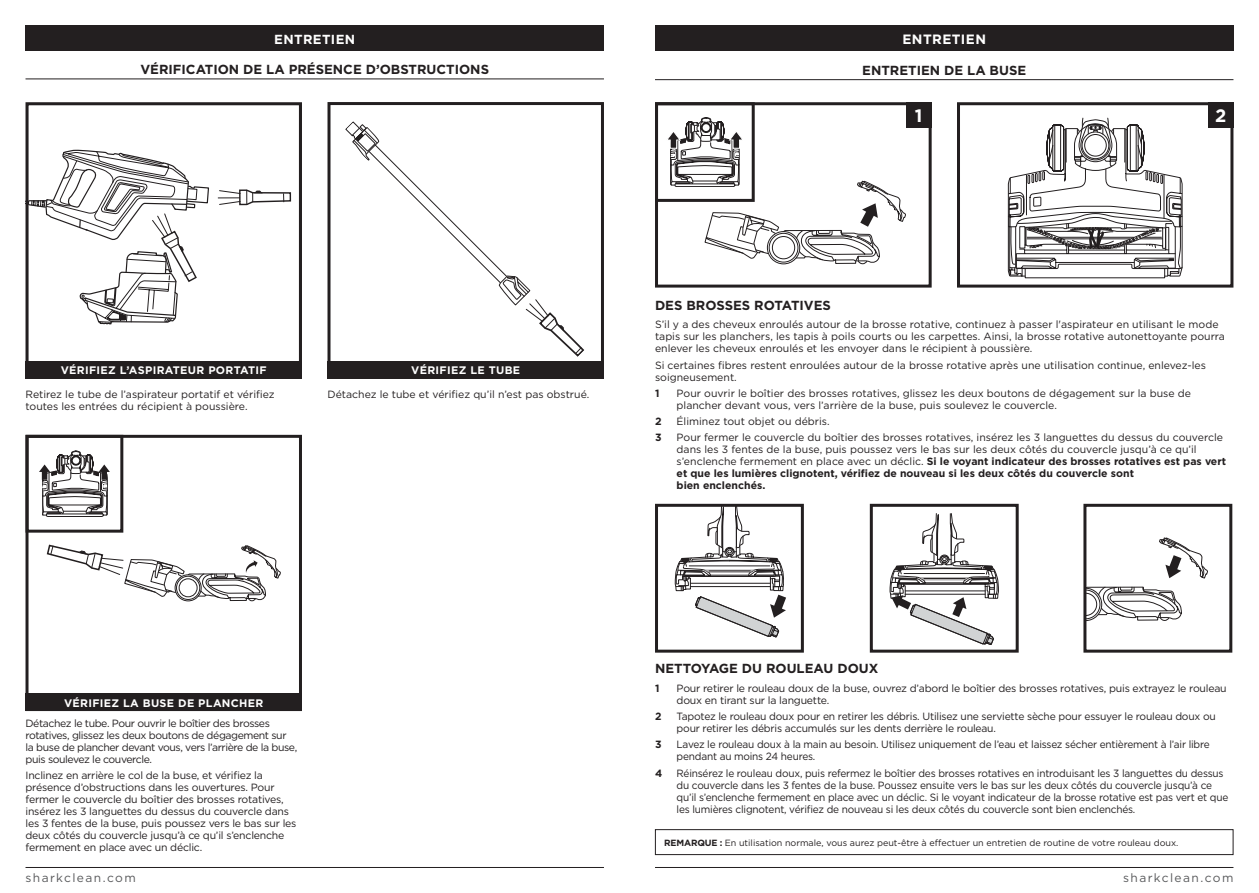
<style>
.page{position:relative;width:1259px;height:893px;background:#fff}
.page>*{position:absolute;margin:0;border:0;box-sizing:border-box;transform-origin:0 0}
.t1{font:700 18px "Gotham";color:#fff}
.t2{font:700 13.5px "Gotham";letter-spacing:.03em;color:#fff}
.t3{font:700 13.2px "Gotham";color:#231f20}
.t4{font:700 13.2px "Gotham";letter-spacing:.03em;color:#fff}
.t5{font:12px "Gotham";letter-spacing:.115em;color:#58595b}
.t6{font:700 10.95px "Gotham";letter-spacing:.03em;color:#fff}
.t7{font:10.5px/12px "Gotham";color:#231f20}
.t8{font:10.5px/12px "Gotham";letter-spacing:-.02em;color:#231f20}
.t9{font:10.5px/12px "Gotham";letter-spacing:-.02em;color:#231f20;scale:.96 1}
.t10{font:10.5px/12px "Gotham";letter-spacing:-.04em;color:#231f20}
.t11{font:700 10.5px "Gotham";color:#231f20}
.t12{font:9px "Gotham";color:#231f20}
.s1{font-weight:700}
</style>
<div class="page">
<hr style="left:655px;top:867px;width:578px;height:1px;background:#231f20">
<hr style="left:26px;top:867px;width:578px;height:1px;background:#231f20">
<div style="left:655px;top:26px;width:578px;height:25px;background:#231f20"></div>
<hr style="left:26px;top:79px;width:578px;height:1px;background:#231f20">
<div style="left:26px;top:26px;width:578px;height:25px;background:#231f20"></div>
<div style="left:26px;top:435px;width:276px;height:276px;border:3px solid #231f20"></div>
<svg style="left:39px;top:451px;width:71px;height:66px"></svg>
<div style="left:26px;top:435px;width:97px;height:98px;border:3px solid #231f20"></div>
<svg style="left:345px;top:121px;width:239px;height:236px"></svg>
<div style="left:327px;top:102px;width:277px;height:276px;border:3px solid #231f20"></div>
<div style="left:26px;top:102px;width:276px;height:277px;border:3px solid #231f20"></div>
<svg style="left:218px;top:189px;width:74px;height:17px"></svg>
<svg style="left:26px;top:150px;width:183px;height:174px"></svg>
<svg style="left:47px;top:545px;width:234px;height:56px"></svg>
<hr style="left:655px;top:79px;width:578px;height:1px;background:#231f20">
<div style="left:655px;top:102px;width:276px;height:186px;border:3px solid #231f20"></div>
<svg style="left:1008px;top:118px;width:174px;height:160px"></svg>
<div style="left:957px;top:102px;width:276px;height:186px;border:3px solid #231f20"></div>
<div style="left:655px;top:829px;width:578px;height:26px;border:1px solid #231f20"></div>
<div style="left:655px;top:102px;width:99px;height:100px;border:3px solid #231f20"></div>
<div style="left:655px;top:504px;width:149px;height:149px;border:3px solid #231f20"></div>
<svg style="left:675px;top:506px;width:111px;height:131px"></svg>
<svg style="left:665px;top:117px;width:241px;height:147px"></svg>
<div style="left:870px;top:504px;width:148px;height:149px;border:3px solid #231f20"></div>
<svg style="left:889px;top:513px;width:109px;height:132px"></svg>
<div style="left:906px;top:102px;width:25px;height:26px;background:#231f20"></div>
<div style="left:1208px;top:102px;width:25px;height:26px;background:#231f20"></div>
<div style="left:26px;top:361px;width:276px;height:17px;background:#231f20"></div>
<div style="left:26px;top:693px;width:276px;height:18px;background:#231f20"></div>
<div style="left:327px;top:361px;width:277px;height:17px;background:#231f20"></div>
<div style="left:1083px;top:504px;width:149px;height:149px;border:3px solid #231f20"></div>
<svg style="left:1085px;top:537px;width:123px;height:84px"></svg>
<p class="t4" style="left:274px;top:30px;width:83px">ENTRETIEN</p>
<p class="t3" style="left:140px;top:61px;width:350px">VÉRIFICATION DE LA PRÉSENCE D’OBSTRUCTIONS</p>
<p class="t2" style="left:902px;top:30px;width:85px">ENTRETIEN</p>
<p class="t3" style="left:862px;top:62px;width:165px">ENTRETIEN DE LA BUSE</p>
<h1 class="t1" style="left:915px;top:104px;width:9px">1</h1>
<h1 class="t1" style="left:1215px;top:104px;width:13px">2</h1>
<p class="t6" style="left:61px;top:363px;width:207px">VÉRIFIEZ L’ASPIRATEUR PORTATIF</p>
<p class="t7" style="left:26px;top:388px;width:251px">Retirez le tube de l’aspirateur portatif et vérifiez toutes les entrées du récipient à poussière.</p>
<p class="t6" style="left:411px;top:363px;width:110px">VÉRIFIEZ LE TUBE</p>
<p class="t7" style="left:327px;top:388px;width:263px">Détachez le tube et vérifiez qu’il n’est pas obstrué.</p>
<p class="t3" style="left:655px;top:296px;width:177px">DES BROSSES ROTATIVES</p>
<p class="t7" style="left:655px;top:318px;width:571px">S’il y a des cheveux enroulés autour de la brosse rotative, continuez à passer l'aspirateur en utilisant le mode tapis sur les planchers, les tapis à poils courts ou les carpettes. Ainsi, la brosse rotative autonettoyante pourra enlever les cheveux enroulés et les envoyer dans le récipient à poussière.</p>
<p class="t7" style="left:655px;top:359px;width:552px">Si certaines fibres restent enroulées autour de la brosse rotative après une utilisation continue, enlevez-les soigneusement.</p>
<p class="t11" style="left:655px;top:386px;width:6px">1</p>
<p class="t7" style="left:676px;top:387px;width:516px">Pour ouvrir le boîtier des brosses rotatives, glissez les deux boutons de dégagement sur la buse de plancher devant vous, vers l’arrière de la buse, puis soulevez le couvercle.</p>
<p class="t11" style="left:655px;top:414px;width:8px">2</p>
<p class="t7" style="left:676px;top:415px;width:155px">Éliminez tout objet ou débris.</p>
<p class="t11" style="left:655px;top:431px;width:8px">3</p>
<p class="t7" style="left:676px;top:431px;width:551px">Pour fermer le couvercle du boîtier des brosses rotatives, insérez les 3 languettes du dessus du couvercle dans les 3 fentes de la buse, puis poussez vers le bas sur les deux côtés du couvercle jusqu’à ce qu’il s’enclenche fermement en place avec un déclic. <span class="s1">Si le voyant indicateur des brosses rotatives est pas vert et que les lumières clignotent, vérifiez de nouveau si les deux côtés du couvercle sont<br>bien enclenchés.</span></p>
<p class="t6" style="left:64px;top:695px;width:201px">VÉRIFIEZ LA BUSE DE PLANCHER</p>
<p class="t10" style="left:26px;top:717px;width:273px">Détachez le tube. Pour ouvrir le boîtier des brosses rotatives, glissez les deux boutons de dégagement sur la buse de plancher devant vous, vers l’arrière de la buse, puis soulevez le couvercle.</p>
<p class="t8" style="left:26px;top:769px;width:272px">Inclinez en arrière le col de la buse, et vérifiez la présence d’obstructions dans les ouvertures. Pour fermer le couvercle du boîtier des brosses rotatives, insérez les 3 languettes du dessus du couvercle dans les 3 fentes de la buse, puis poussez vers le bas sur les deux côtés du couvercle jusqu’à ce qu’il s’enclenche fermement en place avec un déclic.</p>
<p class="t3" style="left:655px;top:660px;width:225px">NETTOYAGE DU ROULEAU DOUX</p>
<p class="t11" style="left:655px;top:681px;width:6px">1</p>
<p class="t8" style="left:676px;top:682px;width:551px">Pour retirer le rouleau doux de la buse, ouvrez d’abord le boîtier des brosses rotatives, puis extrayez le rouleau doux en tirant sur la languette.</p>
<p class="t11" style="left:655px;top:709px;width:8px">2</p>
<p class="t8" style="left:676px;top:710px;width:541px">Tapotez le rouleau doux pour en retirer les débris. Utilisez une serviette sèche pour essuyer le rouleau doux ou pour retirer les débris accumulés sur les dents derrière le rouleau.</p>
<p class="t11" style="left:655px;top:738px;width:8px">3</p>
<p class="t9" style="left:676px;top:738px;width:557px">Lavez le rouleau doux à la main au besoin. Utilisez uniquement de l’eau et laissez sécher entièrement à l’air libre pendant au moins 24 heures.</p>
<p class="t11" style="left:655px;top:766px;width:9px">4</p>
<p class="t9" style="left:676px;top:767px;width:576px">Réinsérez le rouleau doux, puis refermez le boîtier des brosses rotatives en introduisant les 3 languettes du dessus du couvercle dans les 3 fentes de la buse. Poussez ensuite vers le bas sur les deux côtés du couvercle jusqu’à ce qu’il s’enclenche fermement en place avec un déclic. Si le voyant indicateur de la brosse rotative est pas vert et que les lumières clignotent, vérifiez de nouveau si les deux côtés du couvercle sont bien enclenchés.</p>
<p class="t12" style="left:664px;top:837px;width:516px"><span class="s1">REMARQUE :</span> En utilisation normale, vous aurez peut-être à effectuer un entretien de routine de votre rouleau doux.</p>
<p class="t5" style="left:26px;top:870px;width:112px">sharkclean.com</p>
<p class="t5" style="left:1123px;top:870px;width:112px">sharkclean.com</p>
</div>
